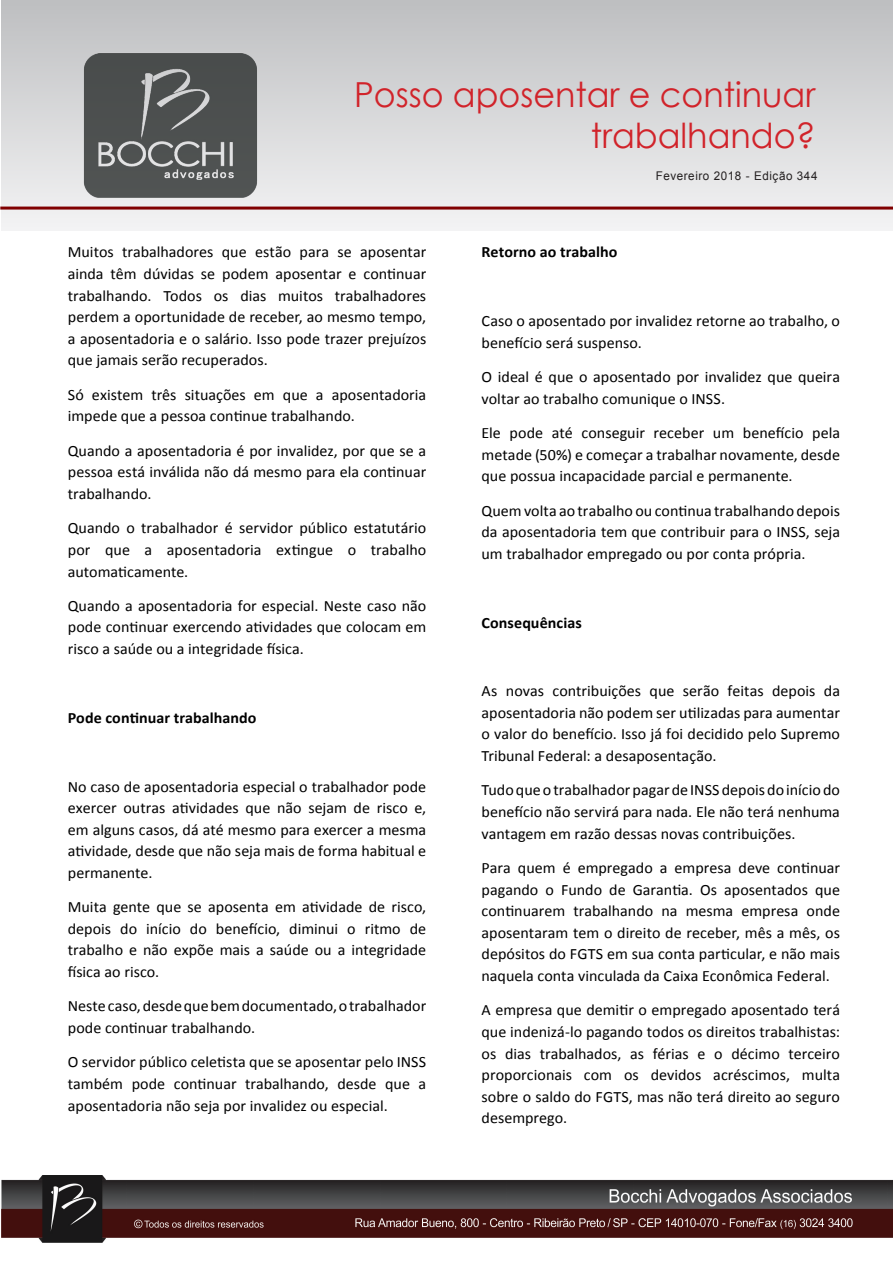
<style>
.page{position:relative;width:893px;height:1263px;background:#fff}
.page>*{position:absolute;margin:0;border:0;box-sizing:border-box;transform-origin:0 0}
.t1{font:34.5px/41.4px "Century Gothic";color:#d1232a;text-align:right}
.t2{font:15.75px/21.6px "Calibri";color:#000;text-align:justify}
.t3{font:700 15.75px "Calibri";letter-spacing:.005em;color:#000}
.t4{font:12px "Arial";letter-spacing:.05em;color:#231f20}
</style>
<div class="page">
<div style="left:1px;top:1px;width:892px;height:229px;background:linear-gradient(to bottom,#bdbfc1,#f3f3f4)"></div>
<img style="left:1px;top:1175px;width:892px;height:67px">
<svg style="left:0;top:207px;width:893px;height:3px;background:#902223"></svg>
<img style="left:55px;top:37px;width:227px;height:176px">
<p class="t1" style="left:354px;top:73px;width:463px">Posso aposentar e continuar trabalhando?</p>
<p class="t2" style="left:68px;top:241px;width:360px">Muitos trabalhadores que estão para se aposentar ainda têm dúvidas se podem aposentar e continuar trabalhando. Todos os dias muitos trabalhadores perdem a oportunidade de receber, ao mesmo tempo, a aposentadoria e o salário. Isso pode trazer prejuízos que jamais serão recuperados.</p>
<p class="t2" style="left:68px;top:383px;width:360px">Só existem três situações em que a aposentadoria impede que a pessoa continue trabalhando.</p>
<p class="t2" style="left:68px;top:439px;width:360px">Quando a aposentadoria é por invalidez, por que se a pessoa está inválida não dá mesmo para ela continuar trabalhando.</p>
<p class="t2" style="left:68px;top:516px;width:360px">Quando o trabalhador é servidor público estatutário por que a aposentadoria extingue o trabalho automaticamente.</p>
<p class="t2" style="left:68px;top:594px;width:360px">Quando a aposentadoria for especial. Neste caso não pode continuar exercendo atividades que colocam em risco a saúde ou a integridade física.</p>
<p class="t3" style="left:68px;top:708px;width:190px">Pode continuar trabalhando</p>
<p class="t2" style="left:68px;top:775px;width:360px">No caso de aposentadoria especial o trabalhador pode exercer outras atividades que não sejam de risco e, em alguns casos, dá até mesmo para exercer a mesma atividade, desde que não seja mais de forma habitual e permanente.</p>
<p class="t2" style="left:68px;top:895px;width:360px">Muita gente que se aposenta em atividade de risco, depois do início do benefício, diminui o ritmo de trabalho e não expõe mais a saúde ou a integridade física ao risco.</p>
<p class="t2" style="left:68px;top:995px;width:360px">Neste caso, desde que bem documentado, o trabalhador pode continuar trabalhando.</p>
<p class="t2" style="left:68px;top:1051px;width:360px">O servidor público celetista que se aposentar pelo INSS também pode continuar trabalhando, desde que a aposentadoria não seja por invalidez ou especial.</p>
<p class="t3" style="left:482px;top:242px;width:137px">Retorno ao trabalho</p>
<p class="t4" style="left:656px;top:167px;width:163px">Fevereiro 2018 - Edição 344</p>
<p class="t2" style="left:482px;top:309px;width:360px">Caso o aposentado por invalidez retorne ao trabalho, o benefício será suspenso.</p>
<p class="t2" style="left:482px;top:365px;width:360px">O ideal é que o aposentado por invalidez que queira voltar ao trabalho comunique o INSS.</p>
<p class="t2" style="left:482px;top:421px;width:360px">Ele pode até conseguir receber um benefício pela metade (50%) e começar a trabalhar novamente, desde que possua incapacidade parcial e permanente.</p>
<p class="t2" style="left:482px;top:499px;width:360px">Quem volta ao trabalho ou continua trabalhando depois da aposentadoria tem que contribuir para o INSS, seja um trabalhador empregado ou por conta própria.</p>
<p class="t3" style="left:482px;top:612px;width:102px">Consequências</p>
<p class="t2" style="left:482px;top:679px;width:360px">As novas contribuições que serão feitas depois da aposentadoria não podem ser utilizadas para aumentar o valor do benefício. Isso já foi decidido pelo Supremo Tribunal Federal: a desaposentação.</p>
<p class="t2" style="left:482px;top:779px;width:360px">Tudo que o trabalhador pagar de INSS depois do início do benefício não servirá para nada. Ele não terá nenhuma vantagem em razão dessas novas contribuições.</p>
<p class="t2" style="left:482px;top:856px;width:360px">Para quem é empregado a empresa deve continuar pagando o Fundo de Garantia. Os aposentados que continuarem trabalhando na mesma empresa onde aposentaram tem o direito de receber, mês a mês, os depósitos do FGTS em sua conta particular, e não mais naquela conta vinculada da Caixa Econômica Federal.</p>
<p class="t2" style="left:482px;top:998px;width:360px">A empresa que demitir o empregado aposentado terá que indenizá-lo pagando todos os direitos trabalhistas: os dias trabalhados, as férias e o décimo terceiro proporcionais com os devidos acréscimos, multa sobre o saldo do FGTS, mas não terá direito ao seguro desemprego.</p>
</div>
